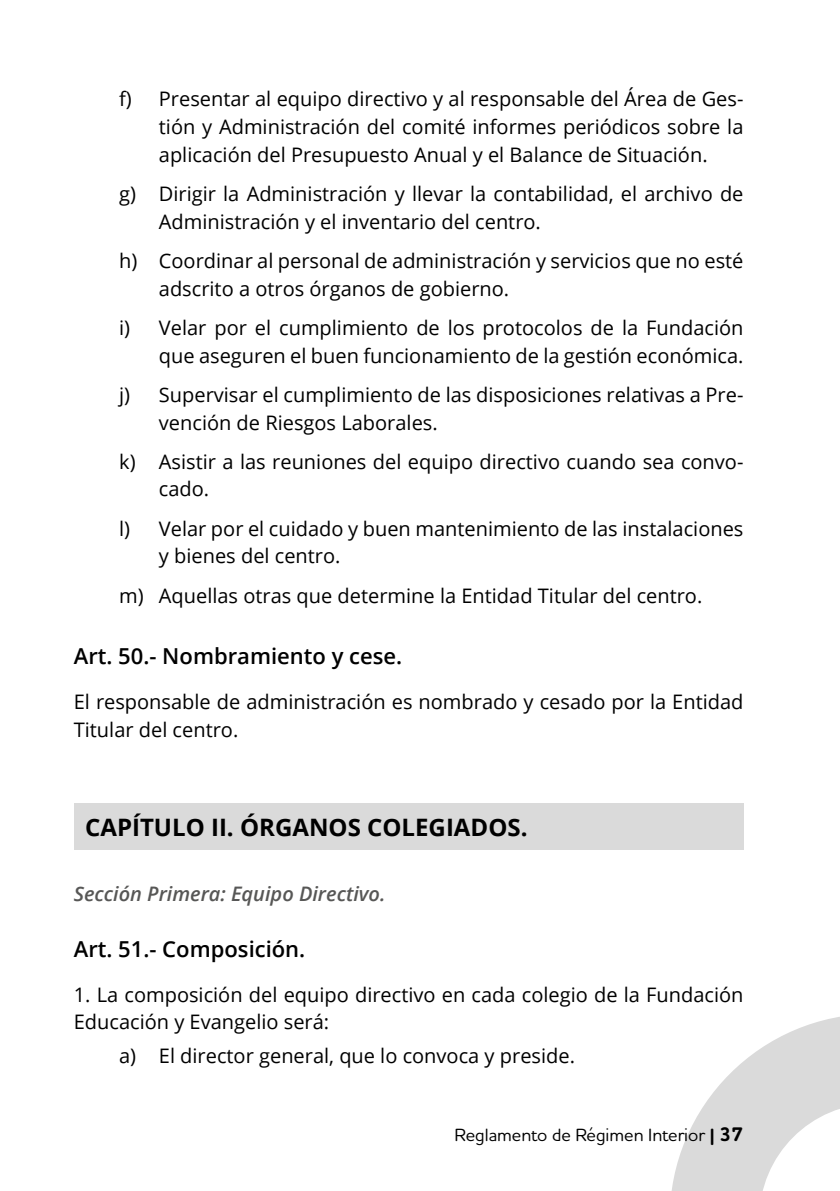
<style>
.page{position:relative;width:840px;height:1191px;background:#fff}
.page>*{position:absolute;margin:0;border:0;box-sizing:border-box;transform-origin:0 0}
.t1{font:700 24px "Open Sans";color:#000}
.t2{font:600 22px "Open Sans";color:#000}
.t3{font:20px/27.8px "Open Sans";color:#000}
.t4{font:italic 600 20px "Open Sans";color:#575756}
.t5{font:500 18px "Houschka Rounded";color:#000}
.s1{font-weight:700}
.s2{font-weight:700;font-size:20px}
</style>
<div class="page">
<svg style="left:671px;top:1017px;width:168px;height:174px"></svg>
<div style="left:74px;top:802px;width:669px;height:47px;background:#dadada"></div>
<p class="t3" style="left:159px;top:84px;width:585px;text-align:justify;text-indent:-40px">f) Presentar al equipo directivo y al responsable del Área de Ges&shy;tión y Administración del comité informes periódicos sobre la aplicación del Presupuesto Anual y el Balance de Situación.</p>
<p class="t3" style="left:159px;top:179px;width:585px;text-indent:-40px">g) Dirigir la Administración y llevar la contabilidad, el archivo de<br>Administración y el inventario del centro.</p>
<p class="t3" style="left:159px;top:246px;width:585px;text-indent:-40px">h) Coordinar al personal de administración y servicios que no esté adscrito a otros órganos de gobierno.</p>
<p class="t3" style="left:119px;top:313px;width:625px;text-align:right">i) Velar por el cumplimiento de los protocolos de la Fundación que aseguren el buen funcionamiento de la gestión económica.</p>
<p class="t3" style="left:159px;top:380px;width:585px;text-indent:-40px">j) Supervisar el cumplimiento de las disposiciones relativas a Pre&shy;vención de Riesgos Laborales.</p>
<p class="t3" style="left:159px;top:447px;width:585px;text-indent:-40px">k) Asistir a las reuniones del equipo directivo cuando sea convo&shy;cado.</p>
<p class="t3" style="left:159px;top:514px;width:585px;text-indent:-40px">l) Velar por el cuidado y buen mantenimiento de las instalaciones y bienes del centro.</p>
<p class="t3" style="left:119px;top:581px;width:584px">m) Aquellas otras que determine la Entidad Titular del centro.</p>
<p class="t2" style="left:74px;top:641px;width:330px">Art. 50.- Nombramiento y cese.</p>
<p class="t3" style="left:74px;top:687px;width:671px">El responsable de administración es nombrado y cesado por la Entidad<br>Titular del centro.</p>
<p class="t1" style="left:85px;top:810px;width:443px">CAPÍTULO II. ÓRGANOS COLEGIADOS.</p>
<p class="t4" style="left:74px;top:880px;width:313px">Sección Primera: Equipo Directivo.</p>
<p class="t2" style="left:74px;top:933px;width:233px">Art. 51.- Composición.</p>
<p class="t3" style="left:74px;top:980px;width:671px">1. La composición del equipo directivo en cada colegio de la Fundación<br>Educación y Evangelio será:</p>
<p class="t3" style="left:119px;top:1041px;width:457px">a) El director general, que lo convoca y preside.</p>
<p class="t5" style="left:454px;top:1123px;width:290px">Reglamento de Régimen Interior <span class="s1">|</span> <span class="s2">37</span></p>
</div>
